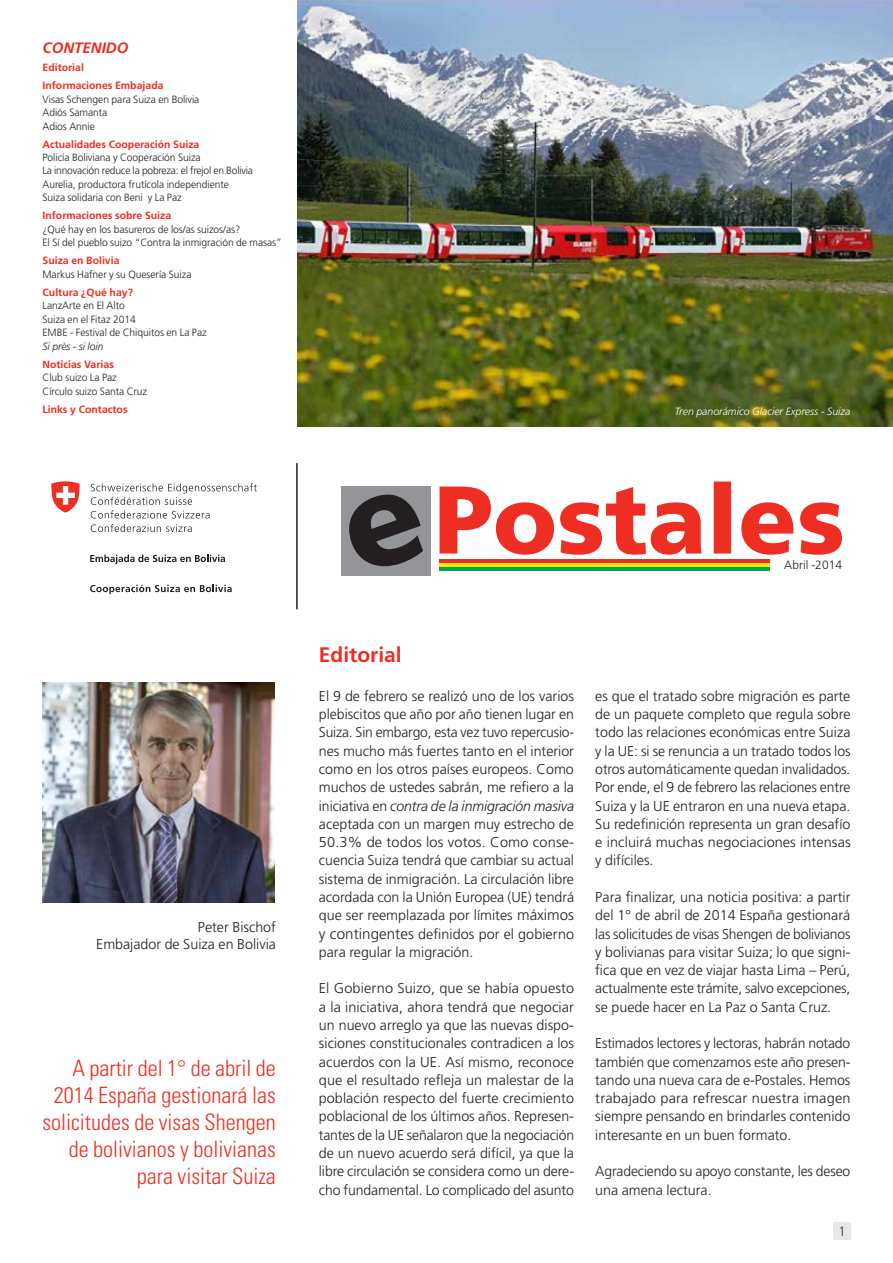
<style>
.page{position:relative;width:893px;height:1263px;background:#fff}
.page>*{position:absolute;margin:0;border:0;box-sizing:border-box;transform-origin:0 0}
.t1{font:300 condensed 22.5px/27px "Univers LT Std";color:#ee2e22;text-align:right}
.t2{font:700 21px "Frutiger LT Std";color:#ee2e22}
.t3{font:italic 700 15px "Frutiger LT Std";color:#ee2e22}
.t4{font:300 14.25px/18.3px "Frutiger LT Std";color:#231f20;text-align:justify}
.t5{font:300 condensed 13.5px "Frutiger LT Std";color:#231f20}
.t6{font:300 12px "Frutiger LT Std";color:#231f20}
.t7{font:300 10.5px/13.5px "Frutiger LT Std";letter-spacing:-.005em;color:#231f20}
.t8{font:700 10.5px/18px "Frutiger LT Std";color:#ee2e22}
.t9{font:italic 300 10.5px "Frutiger LT Std";color:#fff}
.t10{font:italic 300 10.5px "Frutiger LT Std";letter-spacing:-.005em;color:#231f20}
.s1{font-style:italic}
.s2{font-size:15px}
</style>
<div class="page">
<div style="left:833px;top:1222px;width:17px;height:17px;background:#e6e7e9"></div>
<img style="left:298px;top:0;width:595px;height:426px">
<svg style="left:91px;top:483px;width:166px;height:35px"></svg>
<svg style="left:91px;top:524px;width:101px;height:8px"></svg>
<svg style="left:51px;top:481px;width:29px;height:31px"></svg>
<svg style="left:90px;top:554px;width:135px;height:10px"></svg>
<svg style="left:90px;top:585px;width:142px;height:9px"></svg>
<div style="left:341px;top:486px;width:90px;height:90px;background:#939598"></div>
<svg style="left:440px;top:481px;width:402px;height:74px"></svg>
<hr style="left:439px;top:559px;width:331px;height:4px;background:#ee2e22">
<hr style="left:439px;top:563px;width:331px;height:4px;background:#ffe601">
<hr style="left:439px;top:567px;width:331px;height:4px;background:#00a54f">
<svg style="left:349px;top:494px;width:74px;height:73px"></svg>
<hr style="left:296px;top:463px;width:2px;height:146px;background:#231f20">
<img style="left:43px;top:683px;width:232px;height:219px">
<p class="t3" style="left:43px;top:39px;width:87px">CONTENIDO</p>
<p class="t8" style="left:43px;top:59px;width:123px">Editorial<br>Informaciones Embajada</p>
<p class="t7" style="left:43px;top:92px;width:158px">Visas Schengen para Suiza en Bolivia<br>Adiós Samanta<br>Adios Annie</p>
<p class="t8" style="left:43px;top:135px;width:158px">Actualidades Cooperación Suiza</p>
<p class="t7" style="left:43px;top:151px;width:212px">Policía Boliviana y Cooperación Suiza<br>La innovación reduce la pobreza: el frejol en Bolivia Aurelia, productora frutícola independiente Suiza solidaria con Beni y La Paz</p>
<p class="t8" style="left:43px;top:207px;width:130px">Informaciones sobre Suiza</p>
<p class="t7" style="left:43px;top:223px;width:241px">¿Qué hay en los basureros de los/as suizos/as?<br>El Sí del pueblo suizo “Contra la inmigración de masas”</p>
<p class="t8" style="left:43px;top:252px;width:79px">Suiza en Bolivia</p>
<p class="t7" style="left:43px;top:268px;width:150px">Markus Hafner y su Quesería Suiza</p>
<p class="t8" style="left:43px;top:283px;width:92px">Cultura ¿Qué hay?</p>
<p class="t7" style="left:43px;top:299px;width:166px">LanzArte en El Alto<br>Suiza en el Fitaz 2014<br>EMBE - Festival de Chiquitos en La Paz</p>
<p class="t10" style="left:43px;top:340px;width:62px">Si près - si loin</p>
<p class="t8" style="left:43px;top:355px;width:73px">Noticias Varias</p>
<p class="t7" style="left:43px;top:371px;width:106px">Club suizo La Paz<br>Círculo suizo Santa Cruz</p>
<p class="t8" style="left:43px;top:400px;width:87px">Links y Contactos</p>
<p class="t9" style="left:675px;top:406px;width:177px">Tren panorámico Glacier Express - Suiza</p>
<p class="t4" style="left:96px;top:918px;width:181px;line-height:17.2px;text-align:right">Peter Bischof<br>Embajador de Suiza en Bolivia</p>
<h1 class="t1" style="left:42px;top:1055px;width:235px">A partir del 1° de abril de<br>2014 España gestionará las solicitudes de visas Shengen de bolivianos y bolivianas para visitar Suiza</h1>
<p class="t6" style="left:784px;top:558px;width:59px">Abril -2014</p>
<h2 class="t2" style="left:319px;top:642px;width:84px">Editorial</h2>
<p class="t4" style="left:319px;top:687px;width:257px">El 9 de febrero se realizó uno de los varios plebiscitos que año por año tienen lugar en Suiza. Sin embargo, esta vez tuvo repercusio&shy;nes mucho más fuertes tanto en el interior como en los otros países europeos. Como muchos de ustedes sabrán, me refiero a la iniciativa en <span class="s1">contra de la inmigración masiva </span>aceptada con un margen muy estrecho de 50.3% de todos los votos. Como conse&shy;cuencia Suiza tendrá que cambiar su actual sistema de inmigración. La circulación libre acordada con la Unión Europea (UE) tendrá que ser reemplazada por límites <span class="s2">máximos y contingentes</span> definidos por el gobierno para regular la migración.</p>
<p class="t4" style="left:319px;top:979px;width:257px">El Gobierno Suizo, que se había opuesto a la iniciativa, ahora tendrá que negociar un nuevo arreglo ya que las nuevas dispo&shy;siciones constitucionales contradicen a los acuerdos con la UE. Así mismo, reconoce que el resultado refleja un malestar de la población respecto del fuerte crecimiento poblacional de los últimos años. Represen&shy;tantes de la UE señalaron que la negociación de un nuevo acuerdo será difícil, ya que la libre circulación se considera como un dere&shy;cho fundamental. Lo complicado del asunto</p>
<p class="t4" style="left:595px;top:687px;width:257px">es que el tratado sobre migración es parte de un paquete completo que regula sobre todo las relaciones económicas entre Suiza y la UE: si se renuncia a un tratado todos los otros automáticamente quedan invalidados.<br>Por ende, el 9 de febrero las relaciones entre Suiza y la UE entraron en una nueva etapa.<br>Su redefinición representa un gran desafío e incluirá muchas negociaciones intensas y difíciles.</p>
<p class="t4" style="left:595px;top:888px;width:257px">Para finalizar, una noticia positiva: a partir del 1° de abril de 2014 España gestionará las solicitudes de visas Shengen de bolivianos y bolivianas para visitar Suiza; lo que signi&shy;fica que en vez de viajar hasta Lima – Perú, actualmente este trámite, salvo excepciones, se puede hacer en La Paz o Santa Cruz.</p>
<p class="t4" style="left:595px;top:1034px;width:257px">Estimados lectores y lectoras, habrán notado también que comenzamos este año presen&shy;tando una nueva cara de e-Postales. Hemos trabajado para refrescar nuestra imagen siempre pensando en brindarles contenido interesante en un buen formato.</p>
<p class="t4" style="left:595px;top:1162px;width:256px">Agradeciendo su apoyo constante, les deseo una amena lectura.</p>
<p class="t5" style="left:839px;top:1223px;width:8px">1</p>
</div>
